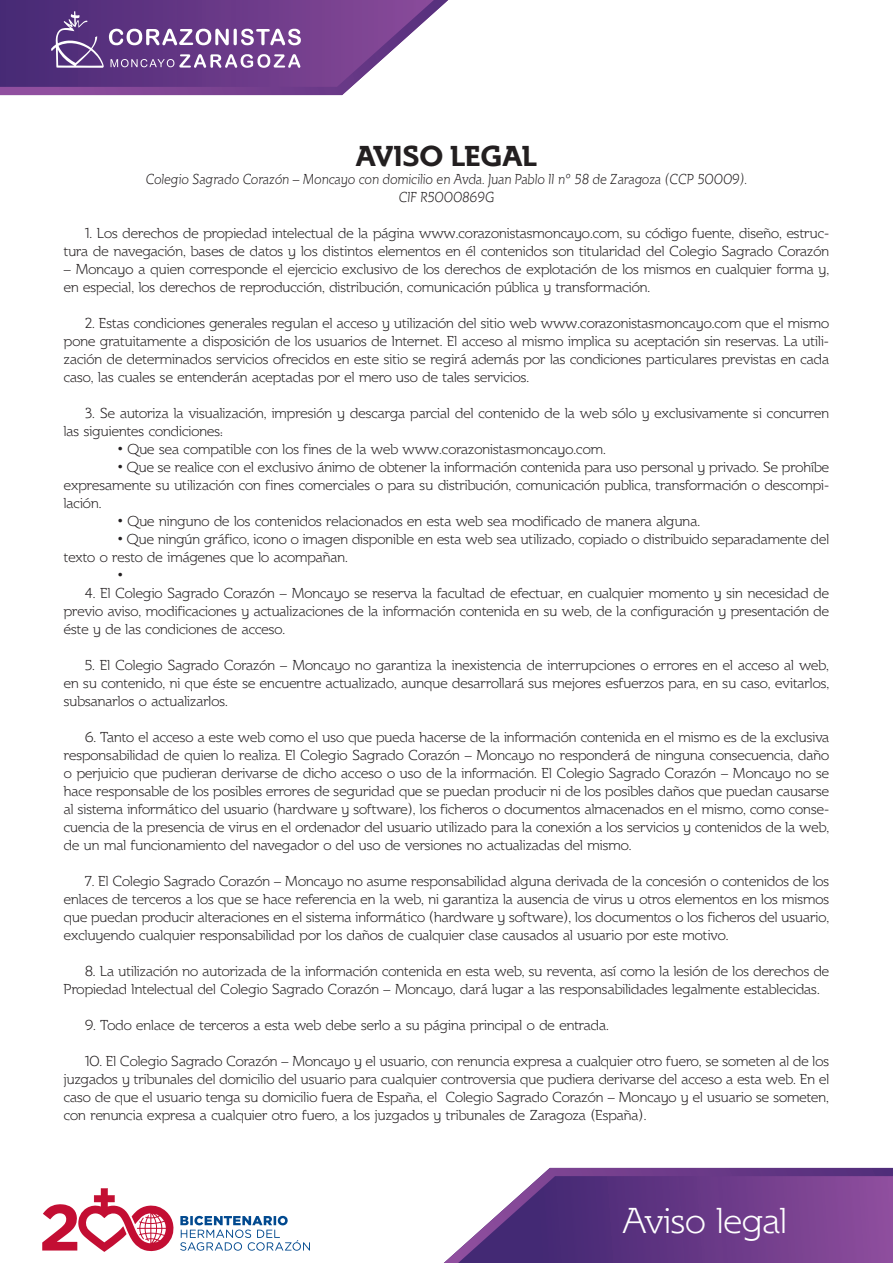
<style>
.page{position:relative;width:893px;height:1263px;background:#fff}
.page>*{position:absolute;margin:0;border:0;box-sizing:border-box;transform-origin:0 0}
.t1{font:300 37.5px "Spartacus";color:#fff}
.t2{font:700 30px "Spartacus";color:#231f20}
.t3{font:300 15px/18px "Spartacus";color:#231f20;text-align:justify}
.t4{font:italic 300 15px/18px "Spartacus";color:#231f20;text-align:center}
</style>
<div class="page">
<svg style="left:444px;top:1168px;width:449px;height:95px;background:#795094"></svg>
<svg style="left:42px;top:1188px;width:132px;height:64px"></svg>
<svg style="left:180px;top:1215px;width:130px;height:36px"></svg>
<svg style="left:0;top:0;width:448px;height:95px"></svg>
<h2 class="t2" style="left:356px;top:139px;width:183px">AVISO LEGAL</h2>
<p class="t4" style="left:146px;top:170px;width:603px">Colegio Sagrado Corazón – Moncayo con domicilio en Avda. Juan Pablo II nº 58 de Zaragoza (CCP 50009).<br>CIF R5000869G</p>
<p class="t3" style="left:64px;top:224px;width:767px;text-align:right">1. Los derechos de propiedad intelectual de la página www.corazonistasmoncayo.com, su código fuente, diseño, estruc&shy;tura de navegación, bases de datos y los distintos elementos en él contenidos son titularidad del Colegio Sagrado Corazón</p>
<p class="t3" style="left:64px;top:260px;width:767px">– Moncayo a quien corresponde el ejercicio exclusivo de los derechos de explotación de los mismos en cualquier forma y, en especial, los derechos de reproducción, distribución, comunicación pública y transformación.</p>
<p class="t3" style="left:64px;top:314px;width:767px;text-indent:21px">2. Estas condiciones generales regulan el acceso y utilización del sitio web www.corazonistasmoncayo.com que el mismo pone gratuitamente a disposición de los usuarios de Internet. El acceso al mismo implica su aceptación sin reservas. La utili&shy;zación de determinados servicios ofrecidos en este sitio se regirá además por las condiciones particulares previstas en cada caso, las cuales se entenderán aceptadas por el mero uso de tales servicios.</p>
<p class="t3" style="left:64px;top:404px;width:767px;text-indent:21px">3. Se autoriza la visualización, impresión y descarga parcial del contenido de la web sólo y exclusivamente si concurren las siguientes condiciones:</p>
<p class="t3" style="left:118px;top:440px;width:490px">• Que sea compatible con los fines de la web www.corazonistasmoncayo.com.</p>
<p class="t3" style="left:64px;top:458px;width:767px;text-indent:54px">• Que se realice con el exclusivo ánimo de obtener la información contenida para uso personal y privado. Se prohíbe expresamente su utilización con fines comerciales o para su distribución, comunicación publica, transformación o descompi&shy;lación.</p>
<p class="t3" style="left:118px;top:512px;width:584px">• Que ninguno de los contenidos relacionados en esta web sea modificado de manera alguna.</p>
<p class="t3" style="left:118px;top:530px;width:713px">• Que ningún gráfico, icono o imagen disponible en esta web sea utilizado, copiado o distribuido separadamente del</p>
<p class="t3" style="left:64px;top:548px;width:286px">texto o resto de imágenes que lo acompañan.</p>
<p class="t3" style="left:118px;top:566px;width:7px">•</p>
<p class="t3" style="left:64px;top:584px;width:767px;text-indent:21px">4. El Colegio Sagrado Corazón – Moncayo se reserva la facultad de efectuar, en cualquier momento y sin necesidad de previo aviso, modificaciones y actualizaciones de la información contenida en su web, de la configuración y presentación de éste y de las condiciones de acceso.</p>
<p class="t3" style="left:64px;top:656px;width:767px;text-indent:21px">5. El Colegio Sagrado Corazón – Moncayo no garantiza la inexistencia de interrupciones o errores en el acceso al web, en su contenido, ni que éste se encuentre actualizado, aunque desarrollará sus mejores esfuerzos para, en su caso, evitarlos, subsanarlos o actualizarlos.</p>
<p class="t3" style="left:64px;top:728px;width:767px;text-indent:21px">6. Tanto el acceso a este web como el uso que pueda hacerse de la información contenida en el mismo es de la exclusiva responsabilidad de quien lo realiza. El Colegio Sagrado Corazón – Moncayo no responderá de ninguna consecuencia, daño o perjuicio que pudieran derivarse de dicho acceso o uso de la información. El Colegio Sagrado Corazón – Moncayo no se hace responsable de los posibles errores de seguridad que se puedan producir ni de los posibles daños que puedan causarse al sistema informático del usuario (hardware y software), los ficheros o documentos almacenados en el mismo, como conse&shy;cuencia de la presencia de virus en el ordenador del usuario utilizado para la conexión a los servicios y contenidos de la web, de un mal funcionamiento del navegador o del uso de versiones no actualizadas del mismo.</p>
<p class="t3" style="left:64px;top:872px;width:767px;text-indent:21px">7. El Colegio Sagrado Corazón – Moncayo no asume responsabilidad alguna derivada de la concesión o contenidos de los enlaces de terceros a los que se hace referencia en la web, ni garantiza la ausencia de virus u otros elementos en los mismos que puedan producir alteraciones en el sistema informático (hardware y software), los documentos o los ficheros del usuario, excluyendo cualquier responsabilidad por los daños de cualquier clase causados al usuario por este motivo.</p>
<p class="t3" style="left:64px;top:962px;width:767px;text-indent:21px">8. La utilización no autorizada de la información contenida en esta web, su reventa, así como la lesión de los derechos de<br>Propiedad Intelectual del Colegio Sagrado Corazón – Moncayo, dará lugar a las responsabilidades legalmente establecidas.</p>
<p class="t3" style="left:85px;top:1016px;width:525px">9. Todo enlace de terceros a esta web debe serlo a su página principal o de entrada.</p>
<p class="t3" style="left:64px;top:1052px;width:767px;text-indent:21px">10. El Colegio Sagrado Corazón – Moncayo y el usuario, con renuncia expresa a cualquier otro fuero, se someten al de los juzgados y tribunales del domicilio del usuario para cualquier controversia que pudiera derivarse del acceso a esta web. En el caso de que el usuario tenga su domicilio fuera de España, el Colegio Sagrado Corazón – Moncayo y el usuario se someten, con renuncia expresa a cualquier otro fuero, a los juzgados y tribunales de Zaragoza (España).</p>
<h1 class="t1" style="left:622px;top:1199px;width:166px">Aviso legal</h1>
</div>
